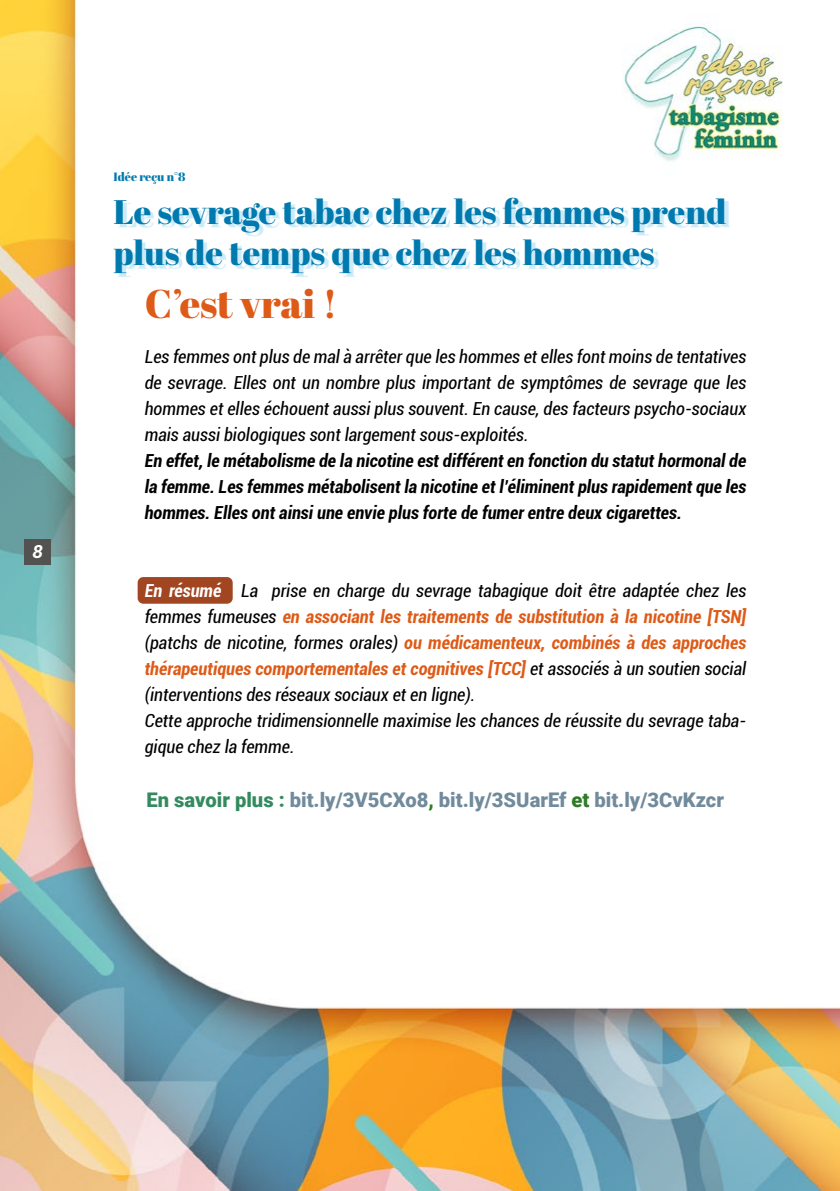
<style>
.page{position:relative;width:840px;height:1191px;background:#fff}
.page>*{position:absolute;margin:0;border:0;box-sizing:border-box;transform-origin:0 0}
.t1{font:40px "Abril Fatface";letter-spacing:-.01em;color:#de5a17}
.t2{font:34px/40.8px "Abril Fatface";color:#007aae}
.t3{font:900 20.2px "Roboto";color:#718b9c}
.t4{font:italic condensed 18px/26px "Roboto";color:#000;text-align:justify}
.t5{font:italic 700 condensed 18px/26px "Roboto";color:#000;text-align:justify}
.t6{font:italic 700 18px "Roboto";color:#fff}
.t7{font:12px "Abril Fatface";color:#007aae}
.s1{font-weight:700;color:#fff}
.s2{font-weight:700;color:#de5a17}
.s3{color:#348a5f}
.s4{color:#2e7a27}
</style>
<div class="page">
<img style="left:0;top:0;width:839px;height:1191px">
<div style="left:118px;top:202px;width:612px;height:75px;background:#009fe3;opacity:.21"></div>
<div style="left:137px;top:577px;width:95px;height:26px;background:#a24521;border-radius:6px"></div>
<div style="left:24px;top:539px;width:27px;height:25px;background:#525251"></div>
<p class="t6" style="left:32px;top:539px;width:12px">8</p>
<p class="t7" style="left:113px;top:168px;width:73px">Idée reçu n°8</p>
<h2 class="t2" style="left:113px;top:190px;width:614px">Le sevrage tabac chez les femmes prend plus de temps que chez les hommes</h2>
<h1 class="t1" style="left:145px;top:276px;width:194px">C’est vrai !</h1>
<p class="t4" style="left:145px;top:343px;width:602px">Les femmes ont plus de mal à arrêter que les hommes et elles font moins de tentatives de sevrage. Elles ont un nombre plus important de symptômes de sevrage que les hommes et elles échouent aussi plus souvent. En cause, des facteurs psycho-sociaux mais aussi biologiques sont largement sous-exploités.</p>
<p class="t5" style="left:145px;top:447px;width:602px">En effet, le métabolisme de la nicotine est différent en fonction du statut hormonal de la femme. Les femmes métabolisent la nicotine et l’éliminent plus rapidement que les hommes. Elles ont ainsi une envie plus forte de fumer entre deux cigarettes.</p>
<p class="t4" style="left:145px;top:577px;width:602px;text-align:left"><span class="s1">En résumé</span> La prise en charge du sevrage tabagique doit être adaptée chez les femmes fumeuses <span class="s2">en associant les traitements de substitution à la nicotine [TSN] </span>(patchs de nicotine, formes orales) <span class="s2">ou médicamenteux, combinés à des approches thérapeutiques comportementales et cognitives [TCC]</span> et associés à un soutien social (interventions des réseaux sociaux et en ligne).<br>Cette approche tridimensionnelle maximise les chances de réussite du sevrage taba&shy;gique chez la femme.</p>
<p class="t3" style="left:146px;top:785px;width:578px"><span class="s3">En savoir plus :</span> bit.ly/3V5CXo8<span class="s4">,</span> bit.ly/3SUarEf <span class="s4">et</span> bit.ly/3CvKzcr</p>
</div>
